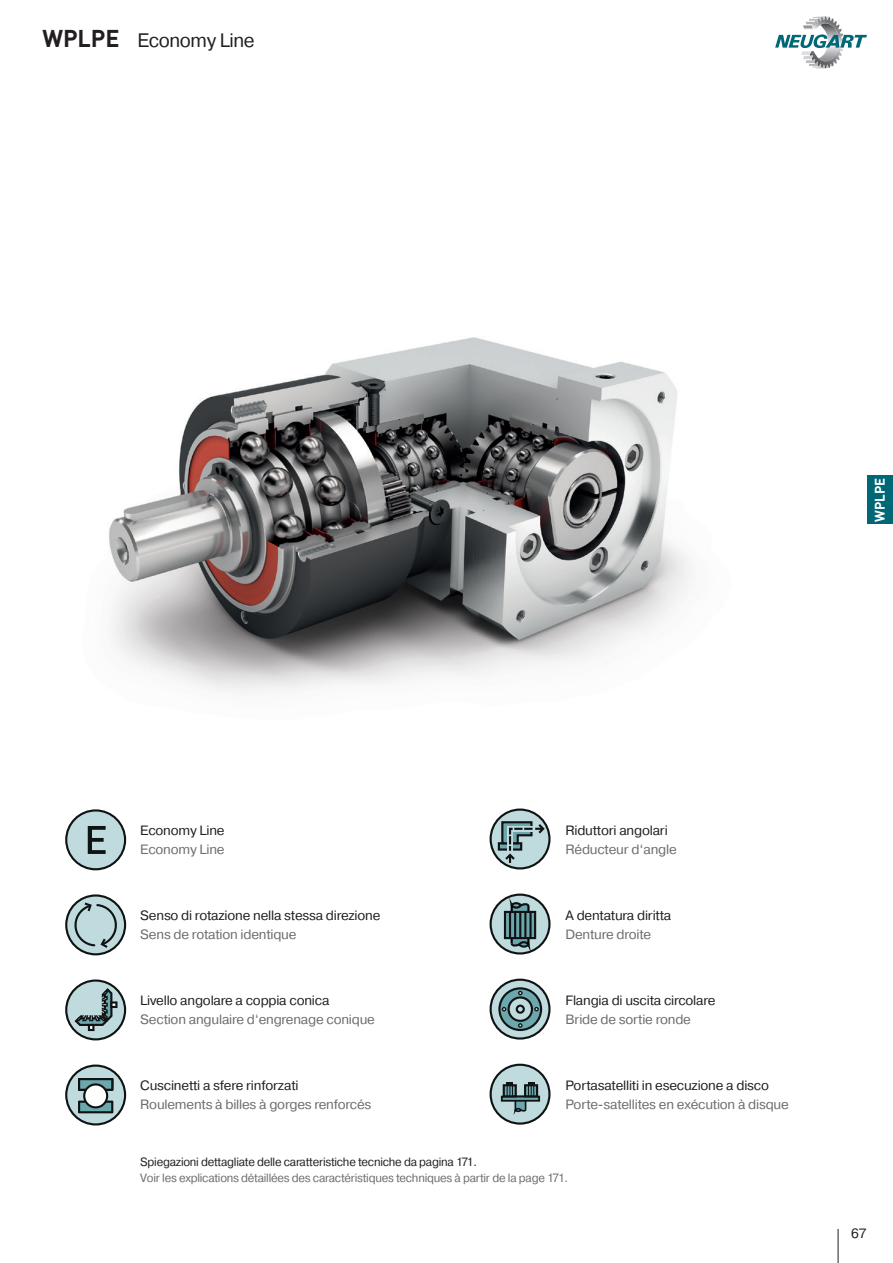
<style>
.page{position:relative;width:893px;height:1263px;background:#fff}
.page>*{position:absolute;margin:0;border:0;box-sizing:border-box;transform-origin:0 0}
.t1{font:19.5px "Pragmatica";letter-spacing:-.02em;color:#231f20}
.t2{font:700 13.8px "DIN Pro";color:#fff;scale:.96 1}
.t3{font:13.5px "Pragmatica";letter-spacing:-.015em;color:#231f20}
.t4{font:13.5px "Pragmatica";letter-spacing:-.015em;color:#6c6d70}
.t5{font:12px "Pragmatica";letter-spacing:-.02em;color:#6c6d70;scale:.96 1}
.t6{font:12px "Pragmatica";letter-spacing:-.02em;color:#231f20;scale:.96 1}
.s1{font-family:"DIN Pro";font-weight:700;font-size:24px}
</style>
<div class="page">
<svg style="left:775px;top:16px;width:92px;height:53px"></svg>
<hr style="left:838px;top:1229px;width:1px;height:34px;background:#231f20">
<img style="left:71px;top:337px;width:620px;height:484px">
<div style="left:867px;top:475px;width:26px;height:49px;background:#006777"></div>
<div style="left:66px;top:810px;width:59px;height:59px;background:#bfdbde;border-radius:50%"></div>
<div style="left:65px;top:809px;width:61px;height:61px;border:2px solid #0f1313;border-radius:50%"></div>
<svg style="left:88px;top:826px;width:18px;height:28px"></svg>
<svg style="left:66px;top:895px;width:59px;height:59px"></svg>
<div style="left:65px;top:894px;width:61px;height:61px;border:2px solid #0f1313;border-radius:50%"></div>
<svg style="left:74px;top:901px;width:43px;height:48px;background:#a2babd"></svg>
<svg style="left:66px;top:980px;width:59px;height:59px"></svg>
<div style="left:65px;top:979px;width:61px;height:61px;border:2px solid #0f1313;border-radius:50%"></div>
<svg style="left:75px;top:988px;width:42px;height:43px;background:#8ba3a6"></svg>
<svg style="left:66px;top:1065px;width:59px;height:59px"></svg>
<div style="left:65px;top:1064px;width:61px;height:61px;border:2px solid #0f1313;border-radius:50%"></div>
<svg style="left:78px;top:1078px;width:35px;height:35px"></svg>
<svg style="left:491px;top:809px;width:58px;height:59px"></svg>
<div style="left:490px;top:808px;width:60px;height:61px;border:2px solid #0f1313;border-radius:50%"></div>
<div style="left:498px;top:842px;width:24px;height:9px;border:2px solid #0f1313"></div>
<svg style="left:500px;top:820px;width:46px;height:43px;background:#8ca6a9"></svg>
<svg style="left:491px;top:895px;width:58px;height:58px"></svg>
<div style="left:490px;top:893px;width:60px;height:61px;border:2px solid #0f1313;border-radius:50%"></div>
<svg style="left:505px;top:900px;width:31px;height:50px"></svg>
<div style="left:504px;top:911px;width:32px;height:28px;border:2px solid #0f1313"></div>
<svg style="left:491px;top:980px;width:58px;height:58px"></svg>
<div style="left:490px;top:979px;width:60px;height:60px;border:2px solid #0f1313;border-radius:50%"></div>
<svg style="left:498px;top:987px;width:44px;height:44px;background:#6f8e92"></svg>
<div style="left:491px;top:1065px;width:58px;height:58px;background:#bfdbde;border-radius:50%"></div>
<div style="left:490px;top:1064px;width:60px;height:61px;border:2px solid #0f1313;border-radius:50%"></div>
<div style="left:515px;top:1095px;width:11px;height:15px;background:#6ca7ae;border:2px solid #0f1313"></div>
<div style="left:501px;top:1096px;width:39px;height:6px;border:2px solid #0f1313"></div>
<div style="left:504px;top:1085px;width:12px;height:11px;background:#6ca7ae"></div>
<div style="left:503px;top:1084px;width:14px;height:13px;border:2px solid #0f1313"></div>
<div style="left:525px;top:1085px;width:12px;height:11px;background:#6ca7ae"></div>
<div style="left:524px;top:1084px;width:14px;height:13px;border:2px solid #0f1313"></div>
<svg style="left:506px;top:1083px;width:7px;height:13px"></svg>
<svg style="left:528px;top:1083px;width:7px;height:13px"></svg>
<svg style="left:514px;top:1106px;width:13px;height:8px"></svg>
<p class="t1" style="left:43px;top:28px;width:214px"><span class="s1">WPLPE</span> Economy Line</p>
<p class="t2" style="left:869px;top:522px;width:47px;rotate:-90deg">WPLPE</p>
<p class="t3" style="left:140px;top:822px;width:86px">Economy Line</p>
<p class="t4" style="left:140px;top:841px;width:86px">Economy Line</p>
<p class="t3" style="left:566px;top:822px;width:104px">Riduttori angolari</p>
<p class="t4" style="left:566px;top:841px;width:113px">Réducteur d‘angle</p>
<p class="t3" style="left:140px;top:907px;width:242px">Senso di rotazione nella stessa direzione</p>
<p class="t4" style="left:140px;top:926px;width:158px">Sens de rotation identique</p>
<p class="t3" style="left:566px;top:907px;width:107px">A dentatura diritta</p>
<p class="t4" style="left:566px;top:926px;width:87px">Denture droite</p>
<p class="t3" style="left:140px;top:992px;width:191px">Livello angolare a coppia conica</p>
<p class="t4" style="left:140px;top:1011px;width:236px">Section angulaire d‘engrenage conique</p>
<p class="t3" style="left:566px;top:992px;width:151px">Flangia di uscita circolare</p>
<p class="t4" style="left:566px;top:1011px;width:127px">Bride de sortie ronde</p>
<p class="t3" style="left:140px;top:1077px;width:160px">Cuscinetti a sfere rinforzati</p>
<p class="t4" style="left:140px;top:1096px;width:233px">Roulements à billes à gorges renforcés</p>
<p class="t3" style="left:566px;top:1077px;width:205px">Portasatelliti in esecuzione a disco</p>
<p class="t4" style="left:566px;top:1096px;width:225px">Porte-satellites en exécution à disque</p>
<p class="t6" style="left:140px;top:1154px;width:352px">Spiegazioni dettagliate delle caratteristiche tecniche da pagina 171.</p>
<p class="t5" style="left:140px;top:1171px;width:447px">Voir les explications détaillées des caractéristiques techniques à partir de la page 171.</p>
<p class="t3" style="left:851px;top:1225px;width:17px">67</p>
</div>
